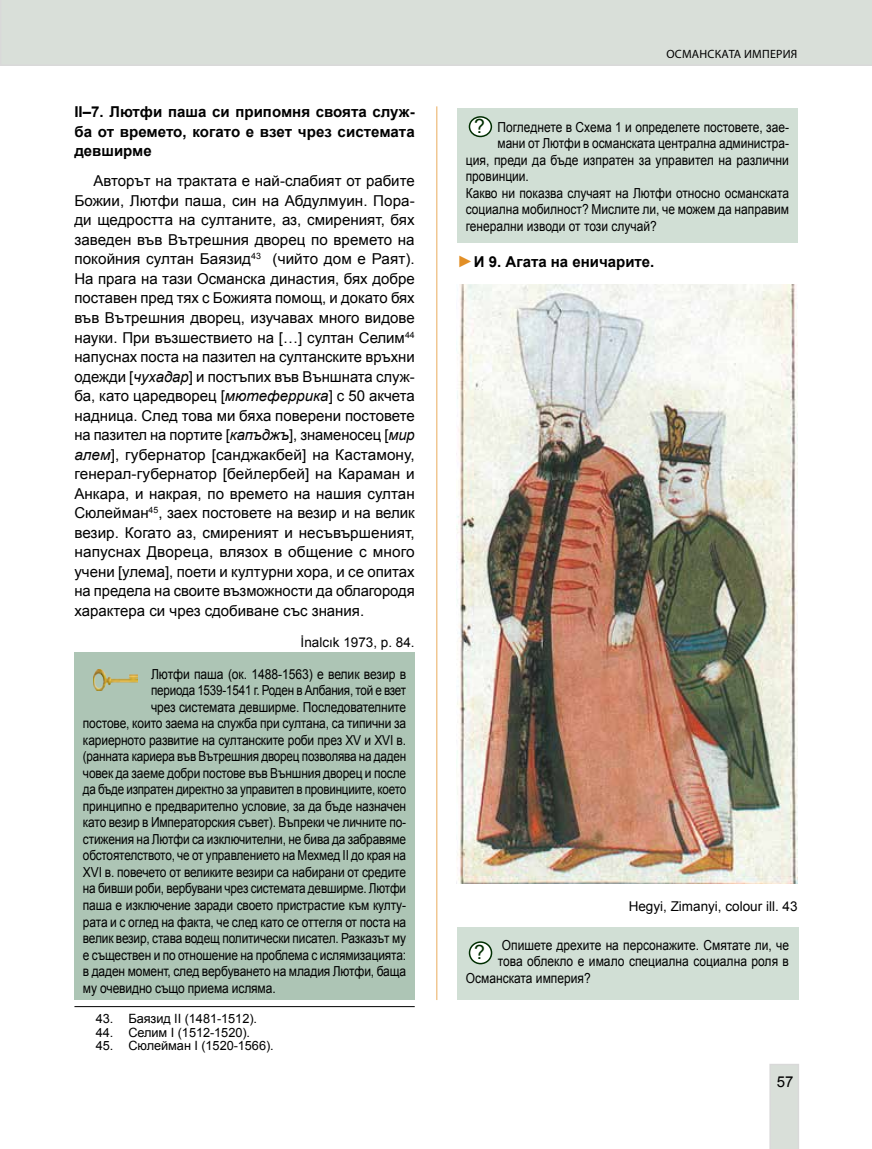
<style>
.page{position:relative;width:872px;height:1149px;background:#fff}
.page>*{position:absolute;margin:0;border:0;box-sizing:border-box;transform-origin:0 0}
.t1{font:19.5px "Arial";color:#002e01}
.TEKST_1{font:15px/19.5px "Arial";color:#000;text-align:justify}
.ЗАГЛАВИЕ_на_документ{font:700 15px/19.5px "Arial";color:#000;text-align:justify}
.КЛЮЧ_И_ВЪПРОСИ{font:13.8px/16.5px "Arial";letter-spacing:-.01em;color:#000;text-align:justify;scale:.87 1}
.КЛЮЧ_И_ВЪПРОСИ-2{font:13.8px "Arial";letter-spacing:-.01em;color:#000;scale:.86 1}
.КЛЮЧ_И_ВЪПРОСИ-3{font:13.8px "Arial";letter-spacing:-.01em;color:#000;scale:.85 1}
.КЛЮЧ_И_ВЪПРОСИ-4{font:13.8px "Arial";letter-spacing:-.01em;color:#000;scale:.88 1}
.КЛЮЧ_И_ВЪПРОСИ-5{font:13.8px "Arial";letter-spacing:-.01em;color:#000;scale:.84 1}
.АВТОР_на_документ{font:13.5px "Arial";color:#000}
.FOOTNOTE_Text{font:12.75px "Arial";letter-spacing:-.005em;color:#000}
.t2{font:12px "Myriad Pro";letter-spacing:.02em;color:#000}
.s1{font-style:italic}
.s2{font-family:"Times New Roman";font-weight:400;font-size:16.5px;color:#e28f26}
</style>
<div class="page">
<div style="left:74px;top:652px;width:341px;height:347px;background:#adc5b5"></div>
<img style="left:94px;top:669px;width:43px;height:21px">
<div style="left:457px;top:108px;width:340px;height:134px;background:#d1dfd5"></div>
<div style="left:469px;top:117px;width:22px;height:19px;background:#fff;border-radius:50%"></div>
<div style="left:469px;top:116px;width:23px;height:21px;border:2px solid #002e01;border-radius:50%"></div>
<div style="left:457px;top:927px;width:342px;height:72px;background:#d1dfd5"></div>
<div style="left:469px;top:941px;width:22px;height:22px;background:#fff;border-radius:50%"></div>
<div style="left:469px;top:941px;width:23px;height:23px;border:2px solid #002e01;border-radius:50%"></div>
<div style="left:0;top:0;width:872px;height:66px;background:#d9dfd9"></div>
<div style="left:769px;top:1064px;width:30px;height:84px;background:#d9dfd9"></div>
<img style="left:457px;top:284px;width:340px;height:599px">
<hr style="left:74px;top:1005px;width:341px;height:1px;background:#000">
<hr style="left:436px;top:106px;width:1px;height:893px;background:#e28f26">
<p class="ЗАГЛАВИЕ_на_документ" style="left:74px;top:103px;width:342px">ІІ–7. Лютфи паша си припомня своята служ&shy;ба от времето, когато е взет чрез системата девширме</p>
<p class="TEKST_1" style="left:74px;top:171px;width:342px;text-indent:19px">Авторът на трактата е най-слабият от рабите Божии, Лютфи паша, син на Абдулмуин. Пора&shy;ди щедростта на султаните, аз, смиреният, бях заведен във Вътрешния дворец по времето на покойния султан Баязид<sup>43</sup> (чийто дом е Раят).<br>На прага на тази Османска династия, бях добре поставен пред тях с Божията помощ, и докато бях във Вътрешния дворец, изучавах много видове науки. При възшествието на […] султан Селим<sup>44 </sup>напуснах поста на пазител на султанските връхни одежди [<span class="s1">чухадар</span>] и постъпих във Външната служ&shy;ба, като царедворец [<span class="s1">мютеферрика</span>] с 50 акчета надница. След това ми бяха поверени постовете на пазител на портите [<span class="s1">капъджъ</span>], знаменосец [<span class="s1">мир алем</span>], губернатор [санджакбей] на Кастамону, генерал-губернатор [бейлербей] на Караман и Анкара, и накрая, по времето на нашия султан Сюлейман<sup>45</sup>, заех постовете на везир и на велик везир. Когато аз, смиреният и несъвършеният, напуснах Двореца, влязох в общение с много учени [улема], поети и културни хора, и се опитах на предела на своите възможности да облагородя характера си чрез сдобиване със знания.</p>
<p class="АВТОР_на_документ" style="left:300px;top:633px;width:116px">İnalcık 1973, р. 84.</p>
<p class="КЛЮЧ_И_ВЪПРОСИ-4" style="left:151px;top:664px;width:291px">Лютфи паша (ок. 1488-1563) е велик везир в</p>
<p class="КЛЮЧ_И_ВЪПРОСИ-3" style="left:151px;top:681px;width:302px">периода 1539-1541 г. Роден в Албания, той е взет</p>
<p class="КЛЮЧ_И_ВЪПРОСИ" style="left:151px;top:698px;width:295px">чрез системата девширме. Последователните</p>
<p class="КЛЮЧ_И_ВЪПРОСИ" style="left:83px;top:715px;width:373px">постове, които заема на служба при султана, са типични за</p>
<p class="КЛЮЧ_И_ВЪПРОСИ" style="left:83px;top:731px;width:373px">кариерното развитие на султанските роби през ХV и ХVІ в.</p>
<p class="КЛЮЧ_И_ВЪПРОСИ-3" style="left:83px;top:747px;width:382px">(ранната кариера във Вътрешния дворец позволява на даден</p>
<p class="КЛЮЧ_И_ВЪПРОСИ" style="left:83px;top:764px;width:373px">човек да заеме добри постове във Външния дворец и после</p>
<p class="КЛЮЧ_И_ВЪПРОСИ-5" style="left:83px;top:780px;width:386px">да бъде изпратен директно за управител в провинциите, което</p>
<p class="КЛЮЧ_И_ВЪПРОСИ" style="left:83px;top:797px;width:373px">принципно е предварително условие, за да бъде назначен</p>
<p class="КЛЮЧ_И_ВЪПРОСИ" style="left:83px;top:814px;width:373px">като везир в Императорския съвет). Въпреки че личните по-</p>
<p class="КЛЮЧ_И_ВЪПРОСИ-2" style="left:83px;top:829px;width:377px">стижения на Лютфи са изключителни, не бива да забравяме</p>
<p class="КЛЮЧ_И_ВЪПРОСИ-2" style="left:83px;top:846px;width:377px">обстоятелството, че от управлението на Мехмед ІІ до края на</p>
<p class="КЛЮЧ_И_ВЪПРОСИ" style="left:83px;top:863px;width:373px">ХVІ в. повечето от великите везири са набирани от средите</p>
<p class="КЛЮЧ_И_ВЪПРОСИ-3" style="left:83px;top:879px;width:382px">на бивши роби, вербувани чрез системата девширме. Лютфи</p>
<p class="КЛЮЧ_И_ВЪПРОСИ" style="left:83px;top:896px;width:373px">паша е изключение заради своето пристрастие към култу-</p>
<p class="КЛЮЧ_И_ВЪПРОСИ" style="left:83px;top:913px;width:373px">рата и с оглед на факта, че след като се оттегля от поста на</p>
<p class="КЛЮЧ_И_ВЪПРОСИ-2" style="left:83px;top:928px;width:377px">велик везир, става водещ политически писател. Разказът му</p>
<p class="КЛЮЧ_И_ВЪПРОСИ-2" style="left:83px;top:945px;width:377px">е съществен и по отношение на проблема с ислямизацията:</p>
<p class="КЛЮЧ_И_ВЪПРОСИ" style="left:83px;top:962px;width:373px">в даден момент, след вербуването на младия Лютфи, баща</p>
<p class="КЛЮЧ_И_ВЪПРОСИ" style="left:83px;top:979px;width:223px">му очевидно също приема исляма.</p>
<p class="FOOTNOTE_Text" style="left:96px;top:1009px;width:163px">43. Баязид ІІ (1481-1512).</p>
<p class="FOOTNOTE_Text" style="left:96px;top:1023px;width:156px">44. Селим І (1512-1520).</p>
<p class="FOOTNOTE_Text" style="left:96px;top:1036px;width:179px">45. Сюлейман І (1520-1566).</p>
<p class="t2" style="left:666px;top:46px;width:132px">ОСМАНСКАТА ИМПЕРИЯ</p>
<p class="t1" style="left:474px;top:114px;width:12px">?</p>
<p class="КЛЮЧ_И_ВЪПРОСИ" style="left:497px;top:119px;width:336px">Погледнете в Схема 1 и определете постовете, зае-</p>
<p class="КЛЮЧ_И_ВЪПРОСИ-2" style="left:497px;top:134px;width:340px">мани от Лютфи в османската централна администра-</p>
<p class="КЛЮЧ_И_ВЪПРОСИ-4" style="left:466px;top:151px;width:369px">ция, преди да бъде изпратен за управител на различни</p>
<p class="КЛЮЧ_И_ВЪПРОСИ" style="left:466px;top:168px;width:74px">провинции.</p>
<p class="КЛЮЧ_И_ВЪПРОСИ" style="left:466px;top:185px;width:373px">Какво ни показва случаят на Лютфи относно османската социална мобилност? Мислите ли, че можем да направим генерални изводи от този случай?</p>
<p class="ЗАГЛАВИЕ_на_документ" style="left:457px;top:252px;width:199px"><span class="s2">►</span>И 9. Агата на еничарите.</p>
<p class="АВТОР_на_документ" style="left:628px;top:896px;width:170px">Hegyi, Zimanyi, colour ill. 43</p>
<p class="КЛЮЧ_И_ВЪПРОСИ" style="left:502px;top:936px;width:331px">Опишете дрехите на персонажите. Смятате ли, че</p>
<p class="КЛЮЧ_И_ВЪПРОСИ" style="left:498px;top:953px;width:336px">това облекло е имало специална социална роля в</p>
<p class="КЛЮЧ_И_ВЪПРОСИ" style="left:466px;top:969px;width:145px">Османската империя?</p>
<p class="t1" style="left:474px;top:939px;width:12px">?</p>
<p class="TEKST_1" style="left:777px;top:1072px;width:18px">57</p>
</div>
